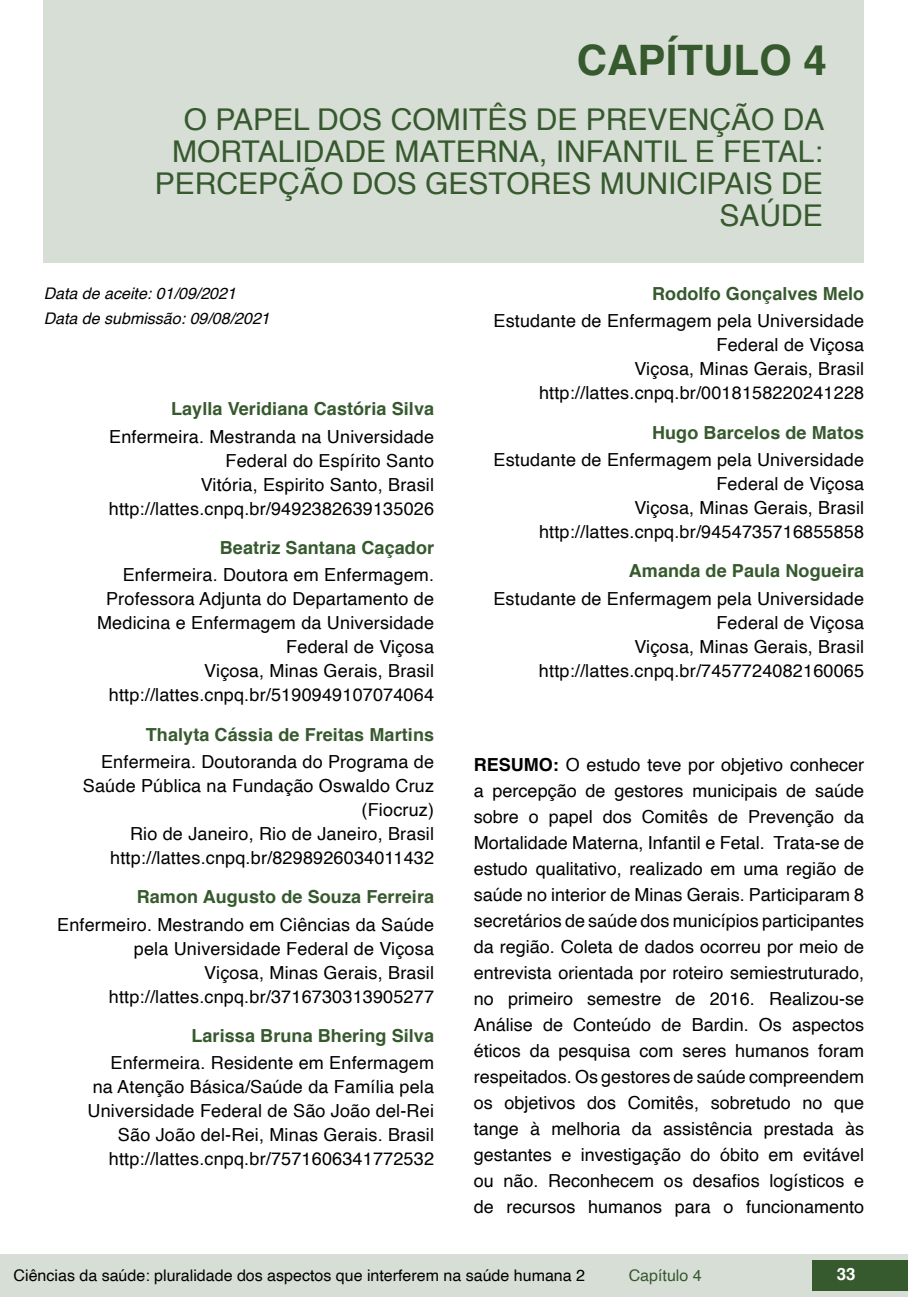
<style>
.page{position:relative;width:908px;height:1304px;background:#fff}
.page>*{position:absolute;margin:0;border:0;box-sizing:border-box;transform-origin:0 0}
.t1{font:700 42px "Helvetica";color:#36592e}
.t2{font:30px/32px "Helvetica";color:#36592e;text-align:right}
.t3{font:18px/24px "Helvetica";letter-spacing:.01em;color:#000;text-align:right}
.t4{font:700 18px "Helvetica";letter-spacing:.005em;color:#36592e}
.t5{font:700 16.8px "Helvetica";color:#fff}
.t6{font:16px "Helvetica";color:#000}
.t7{font:italic 16px "Helvetica";color:#000}
.t8{font:16px "Helvetica";color:#36592e}
.s1{font-weight:700}
</style>
<div class="page">
<div style="left:0;top:1254px;width:906px;height:43px;background:#d7ded5"></div>
<div style="left:812px;top:1261px;width:95px;height:30px;background:#36592e"></div>
<div style="left:44px;top:0;width:819px;height:263px;background:#d7ded5"></div>
<h1 class="t1" style="left:576px;top:26px;width:251px">CAPÍTULO 4</h1>
<h2 class="t2" style="left:155px;top:104px;width:671px">O PAPEL DOS COMITÊS DE PREVENÇÃO DA<br>MORTALIDADE MATERNA, INFANTIL E FETAL:<br>PERCEPÇÃO DOS GESTORES MUNICIPAIS DE<br>SAÚDE</h2>
<p class="t7" style="left:44px;top:280px;width:194px">Data de aceite: 01/09/2021</p>
<p class="t7" style="left:44px;top:306px;width:227px">Data de submissão: 09/08/2021</p>
<p class="t4" style="left:171px;top:395px;width:264px">Laylla Veridiana Castória Silva</p>
<p class="t3" style="left:109px;top:425px;width:326px">Enfermeira. Mestranda na Universidade Federal do Espírito Santo<br>Vitória, Espirito Santo, Brasil http://lattes.cnpq.br/9492382639135026</p>
<p class="t4" style="left:220px;top:533px;width:216px">Beatriz Santana Caçador</p>
<p class="t3" style="left:97px;top:564px;width:338px">Enfermeira. Doutora em Enfermagem.<br>Professora Adjunta do Departamento de Medicina e Enfermagem da Universidade Federal de Viçosa<br>Viçosa, Minas Gerais, Brasil http://lattes.cnpq.br/5190949107074064</p>
<p class="t4" style="left:146px;top:720px;width:289px">Thalyta Cássia de Freitas Martins</p>
<p class="t3" style="left:83px;top:750px;width:352px">Enfermeira. Doutoranda do Programa de Saúde Pública na Fundação Oswaldo Cruz (Fiocruz)<br>Rio de Janeiro, Rio de Janeiro, Brasil http://lattes.cnpq.br/8298926034011432</p>
<p class="t4" style="left:137px;top:883px;width:299px">Ramon Augusto de Souza Ferreira</p>
<p class="t3" style="left:57px;top:913px;width:378px">Enfermeiro. Mestrando em Ciências da Saúde pela Universidade Federal de Viçosa<br>Viçosa, Minas Gerais, Brasil http://lattes.cnpq.br/3716730313905277</p>
<p class="t4" style="left:191px;top:1021px;width:244px">Larissa Bruna Bhering Silva</p>
<p class="t3" style="left:87px;top:1052px;width:348px">Enfermeira. Residente em Enfermagem na Atenção Básica/Saúde da Família pela Universidade Federal de São João del-Rei São João del-Rei, Minas Gerais. Brasil http://lattes.cnpq.br/7571606341772532</p>
<p class="t4" style="left:651px;top:279px;width:213px">Rodolfo Gonçalves Melo</p>
<p class="t3" style="left:493px;top:310px;width:372px">Estudante de Enfermagem pela Universidade Federal de Viçosa<br>Viçosa, Minas Gerais, Brasil http://lattes.cnpq.br/0018158220241228</p>
<p class="t4" style="left:651px;top:418px;width:213px">Hugo Barcelos de Matos</p>
<p class="t3" style="left:493px;top:448px;width:372px">Estudante de Enfermagem pela Universidade Federal de Viçosa<br>Viçosa, Minas Gerais, Brasil http://lattes.cnpq.br/9454735716855858</p>
<p class="t4" style="left:628px;top:556px;width:237px">Amanda de Paula Nogueira</p>
<p class="t3" style="left:493px;top:587px;width:372px">Estudante de Enfermagem pela Universidade Federal de Viçosa<br>Viçosa, Minas Gerais, Brasil http://lattes.cnpq.br/7457724082160065</p>
<p class="t3" style="left:473px;top:752px;width:392px;line-height:26px;text-align:justify"><span class="s1">RESUMO:</span> O estudo teve por objetivo conhecer a percepção de gestores municipais de saúde sobre o papel dos Comitês de Prevenção da Mortalidade Materna, Infantil e Fetal. Trata-se de estudo qualitativo, realizado em uma região de saúde no interior de Minas Gerais. Participaram 8 secretários de saúde dos municípios participantes da região. Coleta de dados ocorreu por meio de entrevista orientada por roteiro semiestruturado, no primeiro semestre de 2016. Realizou-se Análise de Conteúdo de Bardin. Os aspectos éticos da pesquisa com seres humanos foram respeitados. Os gestores de saúde compreendem os objetivos dos Comitês, sobretudo no que tange à melhoria da assistência prestada às gestantes e investigação do óbito em evitável ou não. Reconhecem os desafios logísticos e de recursos humanos para o funcionamento</p>
<p class="t6" style="left:14px;top:1263px;width:572px">Ciências da saúde: pluralidade dos aspectos que interferem na saúde humana 2</p>
<p class="t8" style="left:628px;top:1263px;width:74px">Capítulo 4</p>
<p class="t5" style="left:836px;top:1261px;width:20px">33</p>
</div>
